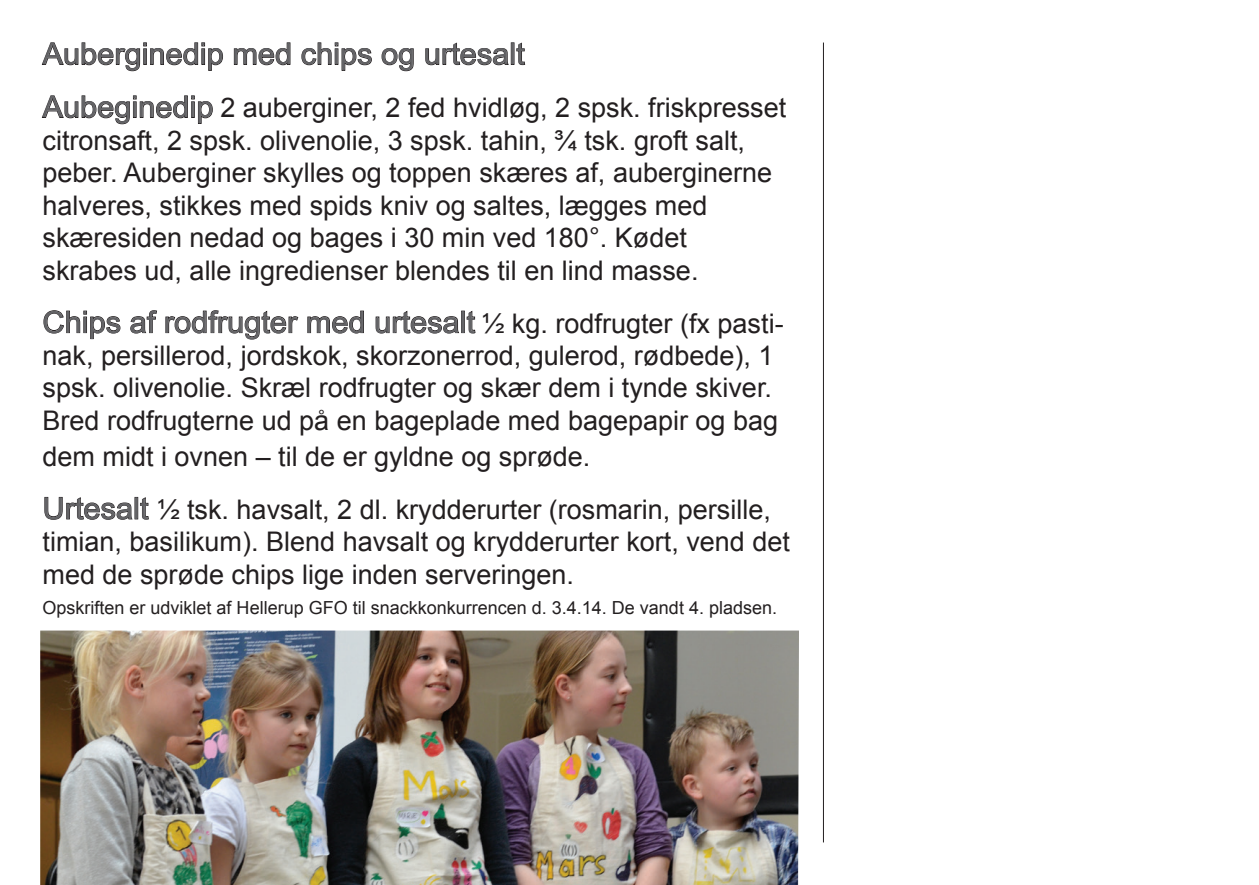
<style>
.page{position:relative;width:1259px;height:885px;background:#fff}
.page>*{position:absolute;margin:0;border:0;box-sizing:border-box;transform-origin:0 0}
.t1{font:30px "Arial Narrow";color:#636366;scale:1.25 1}
.t2{font:27px/32.4px "Arial";color:#231f20}
.t3{font:18px "Arial";color:#231f20}
.s1{font-family:"Arial Narrow";font-size:30px;color:#636366}
.s2{font-family:"Arial";font-size:27px;color:#231f20}
</style>
<div class="page">
<svg style="left:42px;top:42px;width:181px;height:29px"></svg>
<svg style="left:234px;top:42px;width:56px;height:23px"></svg>
<svg style="left:301px;top:42px;width:71px;height:29px"></svg>
<svg style="left:381px;top:48px;width:33px;height:23px"></svg>
<svg style="left:425px;top:42px;width:84px;height:23px"></svg>
<div style="left:511px;top:43px;width:3px;height:22px;border:1px solid #231f20"></div>
<svg style="left:516px;top:42px;width:9px;height:23px"></svg>
<svg style="left:42px;top:95px;width:171px;height:29px"></svg>
<svg style="left:43px;top:310px;width:78px;height:29px"></svg>
<svg style="left:130px;top:310px;width:27px;height:23px"></svg>
<svg style="left:165px;top:310px;width:133px;height:29px"></svg>
<svg style="left:307px;top:310px;width:57px;height:23px"></svg>
<svg style="left:375px;top:310px;width:84px;height:23px"></svg>
<div style="left:461px;top:311px;width:3px;height:22px;border:1px solid #231f20"></div>
<svg style="left:466px;top:310px;width:9px;height:23px"></svg>
<svg style="left:44px;top:497px;width:89px;height:23px"></svg>
<div style="left:135px;top:497px;width:3px;height:22px;border:1px solid #231f20"></div>
<svg style="left:140px;top:497px;width:9px;height:22px"></svg>
<hr style="left:823px;top:43px;width:1px;height:799px;background:#231f20">
<img style="left:40px;top:630px;width:759px;height:254px">
<p class="t1" style="left:43px;top:32px;width:387px">Auberginedip med chips og urtesalt</p>
<p class="t2" style="left:43px;top:92px;width:745px"><span class="s1">Aubeginedip</span> 2 auberginer, 2 fed hvidløg, 2 spsk. friskpresset citronsaft, 2 spsk. olivenolie, 3 spsk. tahin, ¾ tsk. groft salt, peber. Auberginer skylles og toppen skæres af, auberginerne halveres, stikkes med spids kniv og saltes, lægges med skæresiden nedad og bages i 30 min ved 180°. Kødet skrabes ud, alle ingredienser blendes til en lind masse.</p>
<p class="t1" style="left:43px;top:300px;width:594px">Chips af rodfrugter med urtesalt <span class="s2">½ kg. rodfrugter (fx pasti-</span></p>
<p class="t2" style="left:43px;top:339px;width:737px">nak, persillerod, jordskok, skorzonerrod, gulerod, rødbede), 1 spsk. olivenolie. Skræl rodfrugter og skær dem i tynde skiver.<br>Bred rodfrugterne ud på en bageplade med bagepapir og bag</p>
<p class="t2" style="left:43px;top:430px;width:730px;line-height:53.1px">dem midt i ovnen – til de er gyldne og sprøde.<br><span class="s1">Urtesalt</span> ½ tsk. havsalt, 2 dl. krydderurter (rosmarin, persille,</p>
<p class="t2" style="left:43px;top:526px;width:749px">timian, basilikum). Blend havsalt og krydderurter kort, vend det med de sprøde chips lige inden serveringen.</p>
<p class="t3" style="left:43px;top:595px;width:736px">Opskriften er udviklet af Hellerup GFO til snackkonkurrencen d. 3.4.14. De vandt 4. pladsen.</p>
</div>
